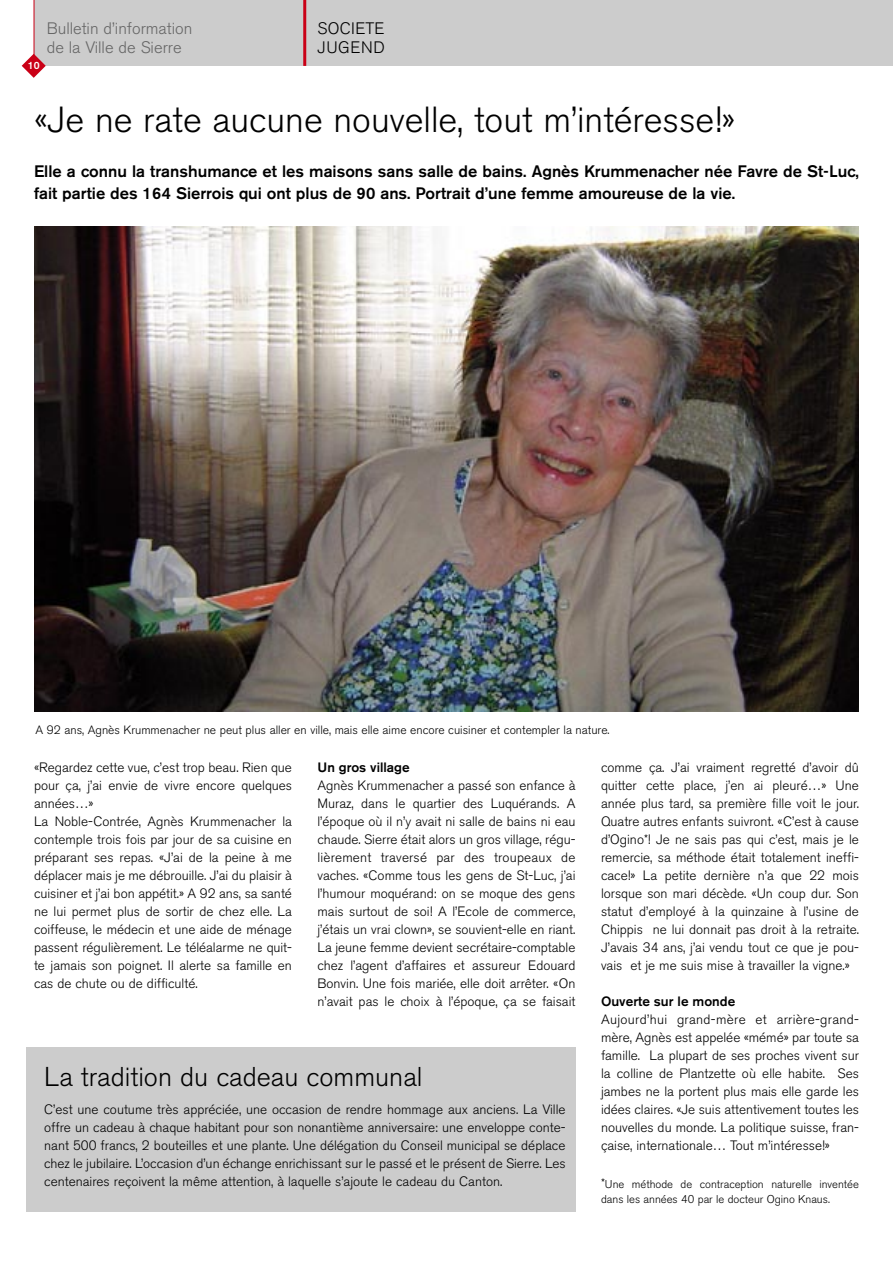
<style>
.page{position:relative;width:893px;height:1263px;background:#fff}
.page>*{position:absolute;margin:0;border:0;box-sizing:border-box;transform-origin:0 0}
.t1{font:300 36px "Akzidenz Grotesk BE";color:#000}
.t2{font:300 27px "Akzidenz Grotesk BE";color:#000}
.t3{font:500 16.5px/22.5px "Akzidenz Grotesk BE";color:#000}
.t4{font:300 16.5px/19.5px "Akzidenz Grotesk BE";color:#666}
.t5{font:300 16.5px/19.5px "Akzidenz Grotesk BE";letter-spacing:.02em;color:#000}
.t6{font:300 13.5px/18px "Akzidenz Grotesk BE";color:#000;text-align:justify}
.t7{font:500 13.5px "Akzidenz Grotesk BE";color:#000}
.t8{font:300 12px "Akzidenz Grotesk BE";color:#000}
.t9{font:300 11.25px/15px "Akzidenz Grotesk BE";color:#000}
.t10{font:500 10.5px "Akzidenz Grotesk BE";color:#fff}
.s1{font-size:13.5px}
</style>
<div class="page">
<div style="left:34px;top:0;width:859px;height:66px;background:#ccc"></div>
<svg style="left:22px;top:54px;width:24px;height:24px"></svg>
<hr style="left:34px;top:0;width:1px;height:66px;background:#ca0016">
<hr style="left:303px;top:0;width:3px;height:66px;background:#ca0016">
<img style="left:34px;top:226px;width:825px;height:485px">
<div style="left:26px;top:1047px;width:549px;height:165px;background:#ccc"></div>
<p class="t10" style="left:28px;top:62px;width:14px">10</p>
<p class="t4" style="left:47px;top:20px;width:147px">Bulletin d’information de la Ville de Sierre</p>
<p class="t5" style="left:317px;top:20px;width:69px">SOCIETE<br>JUGEND</p>
<h1 class="t1" style="left:34px;top:106px;width:703px">«Je ne rate aucune nouvelle, tout m’intéresse!»</h1>
<p class="t3" style="left:34px;top:161px;width:826px">Elle a connu la transhumance et les maisons sans salle de bains. Agnès Krummenacher née Favre de St-Luc, fait partie des 164 Sierrois qui ont plus de 90 ans. Portrait d’une femme amoureuse de la vie.</p>
<p class="t8" style="left:36px;top:726px;width:576px">A 92 ans, Agnès Krummenacher ne peut plus aller en ville, mais elle aime encore cuisiner et contempler la nature.</p>
<p class="t6" style="left:34px;top:760px;width:259px;text-align:left">«Regardez cette vue, c’est trop beau. Rien que pour ça, j’ai envie de vivre encore quelques années…»<br>La Noble-Contrée, Agnès Krummenacher la contemple trois fois par jour de sa cuisine en préparant ses repas. «J’ai de la peine à me déplacer mais je me débrouille. J’ai du plaisir à cuisiner et j’ai bon appétit.» A 92 ans, sa santé ne lui permet plus de sortir de chez elle. La coiffeuse, le médecin et une aide de ménage passent régulièrement. Le téléalarme ne quit&shy;te jamais son poignet. Il alerte sa famille en cas de chute ou de difficulté.</p>
<p class="t7" style="left:317px;top:763px;width:94px">Un gros village</p>
<p class="t6" style="left:317px;top:778px;width:259px">Agnès Krummenacher a passé son enfance à Muraz, dans le quartier des Luquérands. A l’époque où il n’y avait ni salle de bains ni eau chaude. Sierre était alors un gros village, régu&shy;lièrement traversé par des troupeaux de vaches. «Comme tous les gens de St-Luc, j’ai l’humour moquérand: on se moque des gens mais surtout de soi! A l’Ecole de commerce, j’étais un vrai clown», se souvient-elle en riant.<br>La jeune femme devient secrétaire-comptable chez l’agent d’affaires et assureur Edouard Bonvin. Une fois mariée, elle doit arrêter. «On n’avait pas le choix à l’époque, ça se faisait</p>
<h2 class="t2" style="left:44px;top:1066px;width:380px">La tradition du cadeau communal</h2>
<p class="t6" style="left:44px;top:1102px;width:523px">C’est une coutume très appréciée, une occasion de rendre hommage aux anciens. La Ville offre un cadeau à chaque habitant pour son nonantième anniversaire: une enveloppe conte&shy;nant 500 francs, 2 bouteilles et une plante. Une délégation du Conseil municipal se déplace chez le jubilaire. L’occasion d’un échange enrichissant sur le passé et le présent de Sierre. Les centenaires reçoivent la même attention, à laquelle s’ajoute le cadeau du Canton.</p>
<p class="t6" style="left:601px;top:760px;width:259px">comme ça. J’ai vraiment regretté d’avoir dû quitter cette place, j’en ai pleuré…» Une année plus tard, sa première fille voit le jour.<br>Quatre autres enfants suivront. «C’est à cause d’Ogino*! Je ne sais pas qui c’est, mais je le remercie, sa méthode était totalement ineffi&shy;cace!» La petite dernière n’a que 22 mois lorsque son mari décède. «Un coup dur. Son statut d’employé à la quinzaine à l’usine de Chippis ne lui donnait pas droit à la retraite.<br>J’avais 34 ans, j’ai vendu tout ce que je pou&shy;vais et je me suis mise à travailler la vigne.»</p>
<p class="t7" style="left:601px;top:997px;width:136px">Ouverte sur le monde</p>
<p class="t6" style="left:601px;top:1012px;width:259px">Aujourd’hui grand-mère et arrière-grand&shy;mère, Agnès est appelée «mémé» par toute sa famille. La plupart de ses proches vivent sur la colline de Plantzette où elle habite. Ses jambes ne la portent plus mais elle garde les idées claires. «Je suis attentivement toutes les nouvelles du monde. La politique suisse, fran&shy;çaise, internationale… Tout m’intéresse!»</p>
<p class="t9" style="left:601px;top:1178px;width:259px"><span class="s1">*</span>Une méthode de contraception naturelle inventée dans les années 40 par le docteur Ogino Knaus.</p>
</div>
